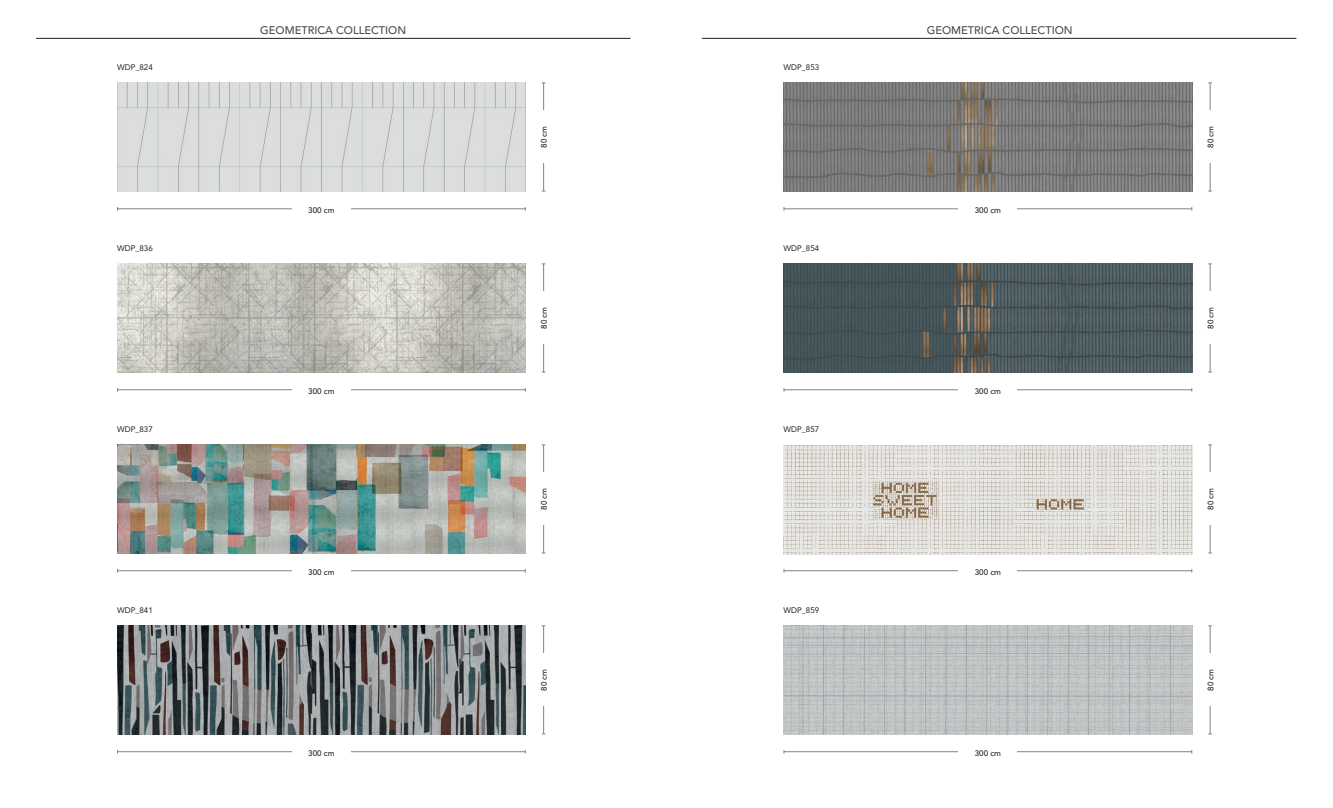
<style>
.page{position:relative;width:1333px;height:808px;background:#fff}
.page>*{position:absolute;margin:0;border:0;box-sizing:border-box;transform-origin:0 0}
.t1{font:500 11px "Avenir";color:#4b4c4d}
.t2{font:500 8px "Avenir";color:#231f20}
.t3{font:8px "Avenir";color:#231f20}
</style>
<div class="page">
<img style="left:117px;top:82px;width:408px;height:109px">
<img style="left:117px;top:263px;width:408px;height:109px">
<img style="left:117px;top:444px;width:408px;height:109px">
<img style="left:117px;top:625px;width:408px;height:109px">
<img style="left:783px;top:82px;width:409px;height:109px">
<img style="left:783px;top:445px;width:409px;height:109px">
<img style="left:783px;top:625px;width:409px;height:109px">
<hr style="left:36px;top:38px;width:594px;height:1px;background:#231f20">
<hr style="left:117px;top:208px;width:408px;height:1px;background:#808285">
<div style="left:292px;top:203px;width:58px;height:12px;background:#fff"></div>
<hr style="left:543px;top:83px;width:1px;height:108px;background:#808285">
<div style="left:538px;top:111px;width:11px;height:52px;background:#fff"></div>
<hr style="left:117px;top:389px;width:408px;height:1px;background:#808285">
<div style="left:292px;top:384px;width:58px;height:11px;background:#fff"></div>
<hr style="left:543px;top:264px;width:1px;height:108px;background:#808285">
<div style="left:538px;top:292px;width:11px;height:52px;background:#fff"></div>
<hr style="left:117px;top:570px;width:408px;height:1px;background:#808285">
<div style="left:292px;top:565px;width:58px;height:11px;background:#fff"></div>
<hr style="left:543px;top:445px;width:1px;height:108px;background:#808285">
<div style="left:538px;top:473px;width:11px;height:52px;background:#fff"></div>
<hr style="left:117px;top:751px;width:408px;height:1px;background:#808285">
<div style="left:292px;top:746px;width:58px;height:11px;background:#fff"></div>
<hr style="left:543px;top:626px;width:1px;height:108px;background:#808285">
<div style="left:538px;top:654px;width:11px;height:52px;background:#fff"></div>
<hr style="left:702px;top:38px;width:594px;height:1px;background:#231f20">
<hr style="left:784px;top:208px;width:407px;height:1px;background:#808285">
<div style="left:958px;top:203px;width:59px;height:12px;background:#fff"></div>
<hr style="left:1209px;top:83px;width:1px;height:108px;background:#808285">
<div style="left:1204px;top:111px;width:11px;height:52px;background:#fff"></div>
<img style="left:783px;top:263px;width:409px;height:109px">
<hr style="left:784px;top:389px;width:407px;height:1px;background:#808285">
<div style="left:958px;top:384px;width:59px;height:11px;background:#fff"></div>
<hr style="left:1209px;top:264px;width:1px;height:108px;background:#808285">
<div style="left:1204px;top:292px;width:11px;height:52px;background:#fff"></div>
<hr style="left:784px;top:570px;width:407px;height:1px;background:#808285">
<div style="left:958px;top:565px;width:59px;height:11px;background:#fff"></div>
<hr style="left:1209px;top:445px;width:1px;height:108px;background:#808285">
<div style="left:1204px;top:473px;width:11px;height:52px;background:#fff"></div>
<hr style="left:784px;top:751px;width:407px;height:1px;background:#808285">
<div style="left:958px;top:746px;width:59px;height:11px;background:#fff"></div>
<hr style="left:1209px;top:626px;width:1px;height:108px;background:#808285">
<div style="left:1204px;top:654px;width:11px;height:52px;background:#fff"></div>
<h1 class="t1" style="left:260px;top:24px;width:147px">GEOMETRICA COLLECTION</h1>
<h1 class="t1" style="left:926px;top:24px;width:147px">GEOMETRICA COLLECTION</h1>
<p class="t3" style="left:117px;top:63px;width:37px">WDP_824</p>
<p class="t3" style="left:783px;top:63px;width:37px">WDP_853</p>
<p class="t2" style="left:539px;top:148px;width:23px;rotate:-90deg">80 cm</p>
<p class="t2" style="left:1205px;top:148px;width:23px;rotate:-90deg">80 cm</p>
<p class="t2" style="left:308px;top:206px;width:28px">300 cm</p>
<p class="t2" style="left:974px;top:206px;width:28px">300 cm</p>
<p class="t3" style="left:117px;top:244px;width:37px">WDP_836</p>
<p class="t3" style="left:783px;top:244px;width:37px">WDP_854</p>
<p class="t2" style="left:539px;top:329px;width:23px;rotate:-90deg">80 cm</p>
<p class="t2" style="left:1205px;top:329px;width:23px;rotate:-90deg">80 cm</p>
<p class="t2" style="left:308px;top:387px;width:28px">300 cm</p>
<p class="t2" style="left:974px;top:387px;width:28px">300 cm</p>
<p class="t3" style="left:117px;top:425px;width:37px">WDP_837</p>
<p class="t3" style="left:783px;top:425px;width:37px">WDP_857</p>
<p class="t2" style="left:539px;top:510px;width:23px;rotate:-90deg">80 cm</p>
<p class="t2" style="left:1205px;top:510px;width:23px;rotate:-90deg">80 cm</p>
<p class="t2" style="left:308px;top:568px;width:28px">300 cm</p>
<p class="t2" style="left:974px;top:568px;width:28px">300 cm</p>
<p class="t3" style="left:117px;top:606px;width:37px">WDP_841</p>
<p class="t3" style="left:783px;top:606px;width:37px">WDP_859</p>
<p class="t2" style="left:539px;top:691px;width:23px;rotate:-90deg">80 cm</p>
<p class="t2" style="left:1205px;top:691px;width:23px;rotate:-90deg">80 cm</p>
<p class="t2" style="left:308px;top:748px;width:28px">300 cm</p>
<p class="t2" style="left:974px;top:748px;width:28px">300 cm</p>
</div>
